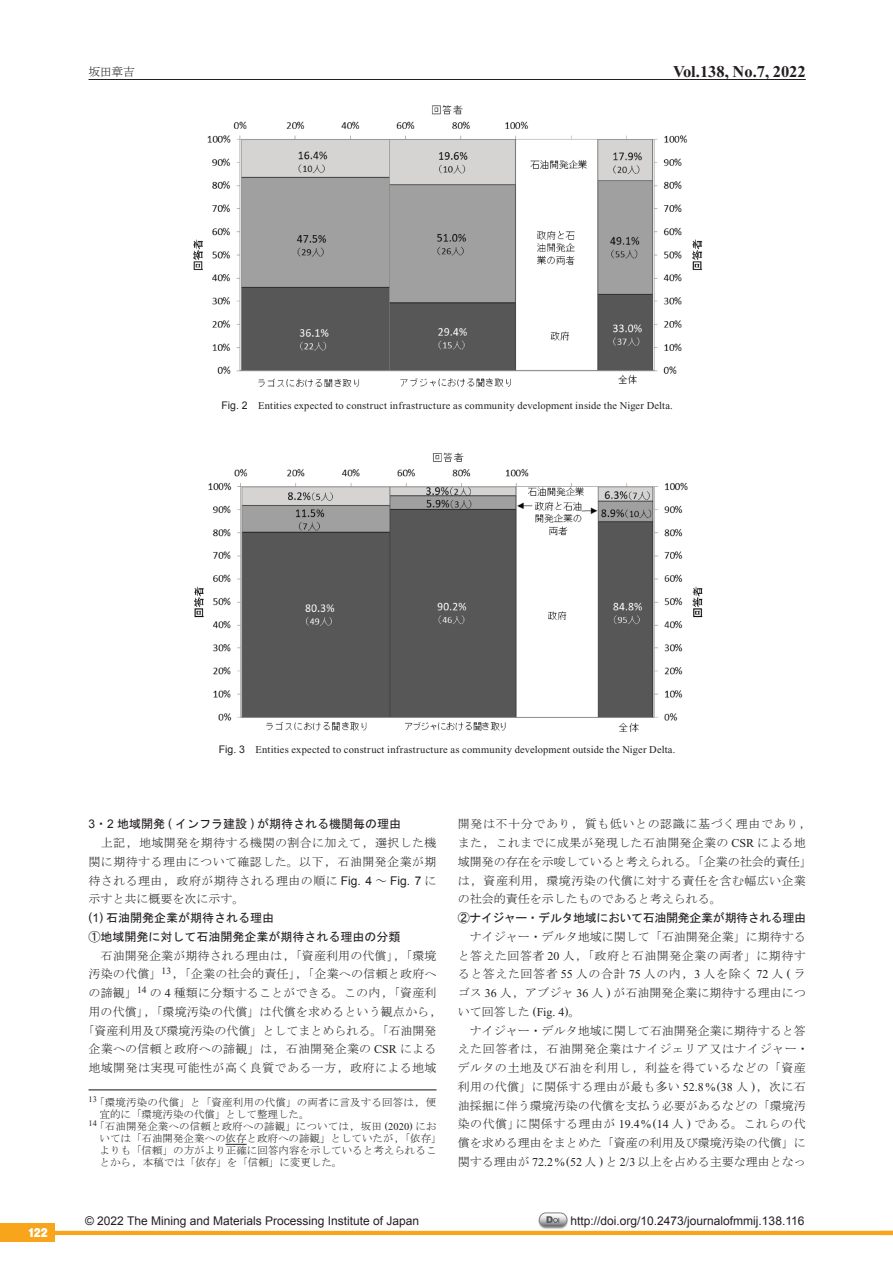
<style>
.page{position:relative;width:893px;height:1263px;background:#fff}
.page>*{position:absolute;margin:0;border:0;box-sizing:border-box;transform-origin:0 0}
.t1{font:700 16.5px "Times New Roman";color:#231f20}
.t2{font:13.5px "Helvetica Bold Condensed Plain";color:#fff}
.t3{font:12.6px "Century";letter-spacing:.025em;color:#231f20}
.t4{font:12px/18.8px "MS Mincho";letter-spacing:.015em;color:#231f20}
.t5{font:12px "Arial";color:#231f20}
.t6{font:12px/18.8px "MS Gothic";color:#231f20}
.t7{font:12px "MS Gothic";letter-spacing:-.035em;color:#231f20}
.t8{font:10.5px "MS Mincho";letter-spacing:.005em;color:#231f20}
.t9{font:10.5px "Times New Roman";letter-spacing:.02em;color:#231f20}
.s1{font-family:"Arial"}
.s2{font-family:"Times New Roman"}
</style>
<div class="page">
<hr style="left:0;top:1231px;width:893px;height:4px;background:#f9a51b">
<div style="left:0;top:1223px;width:55px;height:19px;background:#f9a51b"></div>
<div style="left:538px;top:1213px;width:31px;height:17px;background:#231f20;opacity:.51"></div>
<svg style="left:539px;top:1213px;width:28px;height:13px"></svg>
<div style="left:539px;top:1213px;width:28px;height:14px;border:1px solid #808285;border-radius:7px"></div>
<svg style="left:547px;top:1216px;width:12px;height:7px"></svg>
<hr style="left:89px;top:79px;width:717px;height:1px;background:#231f20">
<img style="left:193px;top:106px;width:509px;height:281px">
<img style="left:194px;top:453px;width:508px;height:278px">
<hr style="left:88px;top:1089px;width:348px;height:1px;background:#231f20">
<svg style="left:226px;top:1144px;width:21px;height:1px"></svg>
<p class="t4" style="left:89px;top:63px;width:48px">坂田章吉</p>
<h1 class="t1" style="left:673px;top:62px;width:134px">Vol.138, No.7, 2022</h1>
<p class="t9" style="left:221px;top:399px;width:453px"><span class="s1">Fig. 2</span> Entities expected to construct infrastructure as community development inside the Niger Delta.</p>
<p class="t3" style="left:417px;top:398px;width:36px">Fig. 2</p>
<p class="t3" style="left:418px;top:401px;width:36px">Fig. 2</p>
<p class="t2" style="left:29px;top:1225px;width:20px">122</p>
<p class="t9" style="left:219px;top:744px;width:458px"><span class="s1">Fig. 3</span> Entities expected to construct infrastructure as community development outside the Niger Delta.</p>
<p class="t6" style="left:88px;top:815px;width:314px"><span class="s1">3</span>・<span class="s1">2</span> 地域開発 <span class="s1">(</span> インフラ建設 <span class="s1">)</span> が期待される機関毎の理由</p>
<p class="t4" style="left:88px;top:833px;width:350px;text-align:justify">　上記，地域開発を期待する機関の割合に加えて，選択した機関に期待する理由について確認した。以下，石油開発企業が期待される理由，政府が期待される理由の順に <span class="s1">Fig. 4</span> ～ <span class="s1">Fig. 7</span> に示すと共に概要を次に示す。</p>
<p class="t6" style="left:88px;top:908px;width:313px"><span class="s1">(1)</span> 石油開発企業が期待される理由<br>①地域開発に対して石油開発企業が期待される理由の分類</p>
<p class="t4" style="left:82px;top:946px;width:362px;text-align:center">　石油開発企業が期待される理由は，「資産利用の代償」，「環境汚染の代償」<sup>13</sup>，「企業の社会的責任」，「企業への信頼と政府への諦観」<sup>14</sup> の <span class="s2">4</span> 種類に分類することができる。この内，「資産利用の代償」，「環境汚染の代償」は代償を求めるという観点から，「資産利用及び環境汚染の代償」としてまとめられる。「石油開発企業への信頼と政府への諦観」は，石油開発企業の <span class="s2">CSR</span> による地域開発は実現可能性が高く良質である一方，政府による地域</p>
<p class="t8" style="left:88px;top:1097px;width:349px"><sup>13</sup>「環境汚染の代償」と「資産利用の代償」の両者に言及する回答は，便</p>
<p class="t8" style="left:100px;top:1109px;width:211px">宜的に「環境汚染の代償」として整理した。</p>
<p class="t8" style="left:88px;top:1121px;width:350px"><sup>14</sup>「石油開発企業への信頼と政府への諦観」については，坂田 <span class="s2">(2020)</span> にお</p>
<p class="t8" style="left:100px;top:1133px;width:344px">いては「石油開発企業への依存と政府への諦観」としていたが，「依存」</p>
<p class="t8" style="left:100px;top:1145px;width:338px">よりも「信頼」の方がより正確に回答内容を示していると考えられるこ</p>
<p class="t8" style="left:100px;top:1157px;width:244px">とから，本稿では「依存」を「信頼」に変更した。</p>
<p class="t4" style="left:458px;top:815px;width:355px">開発は不十分であり，質も低いとの認識に基づく理由であり，また，これまでに成果が発現した石油開発企業の <span class="s2">CSR</span> による地域開発の存在を示唆していると考えられる。「企業の社会的責任」は，資産利用，環境汚染の代償に対する責任を含む幅広い企業の社会的責任を示したものであると考えられる。</p>
<p class="t7" style="left:458px;top:912px;width:350px">②ナイジャー・デルタ地域において石油開発企業が期待される理由</p>
<p class="t4" style="left:458px;top:927px;width:353px">　ナイジャー・デルタ地域に関して「石油開発企業」に期待すると答えた回答者 <span class="s2">20</span> 人，「政府と石油開発企業の両者」に期待すると答えた回答者 <span class="s2">55</span> 人の合計 <span class="s2">75</span> 人の内，<span class="s2">3</span> 人を除く <span class="s2">72</span> 人 <span class="s2">(</span> ラゴス <span class="s2">36</span> 人，アブジャ <span class="s2">36</span> 人 <span class="s2">)</span> が石油開発企業に期待する理由について回答した <span class="s2">(Fig. 4)</span>。<br>　ナイジャー・デルタ地域に関して石油開発企業に期待すると答えた回答者は，石油開発企業はナイジェリア又はナイジャー・デルタの土地及び石油を利用し，利益を得ているなどの「資産利用の代償」に関係する理由が最も多い <span class="s2">52.8%(38</span> 人 <span class="s2">)</span>，次に石油採掘に伴う環境汚染の代償を支払う必要があるなどの「環境汚染の代償」に関係する理由が <span class="s2">19.4%(14</span> 人 <span class="s2">)</span> である。これらの代償を求める理由をまとめた「資産の利用及び環境汚染の代償」に関する理由が <span class="s2">72.2 %(52</span> 人 <span class="s2">)</span> と <span class="s2">2/3</span> 以上を占める主要な理由となっ</p>
<p class="t5" style="left:85px;top:1213px;width:336px">© 2022 The Mining and Materials Processing Institute of Japan</p>
<p class="t5" style="left:570px;top:1213px;width:235px">http://doi.org/10.2473/journalofmmij.138.116</p>
</div>
